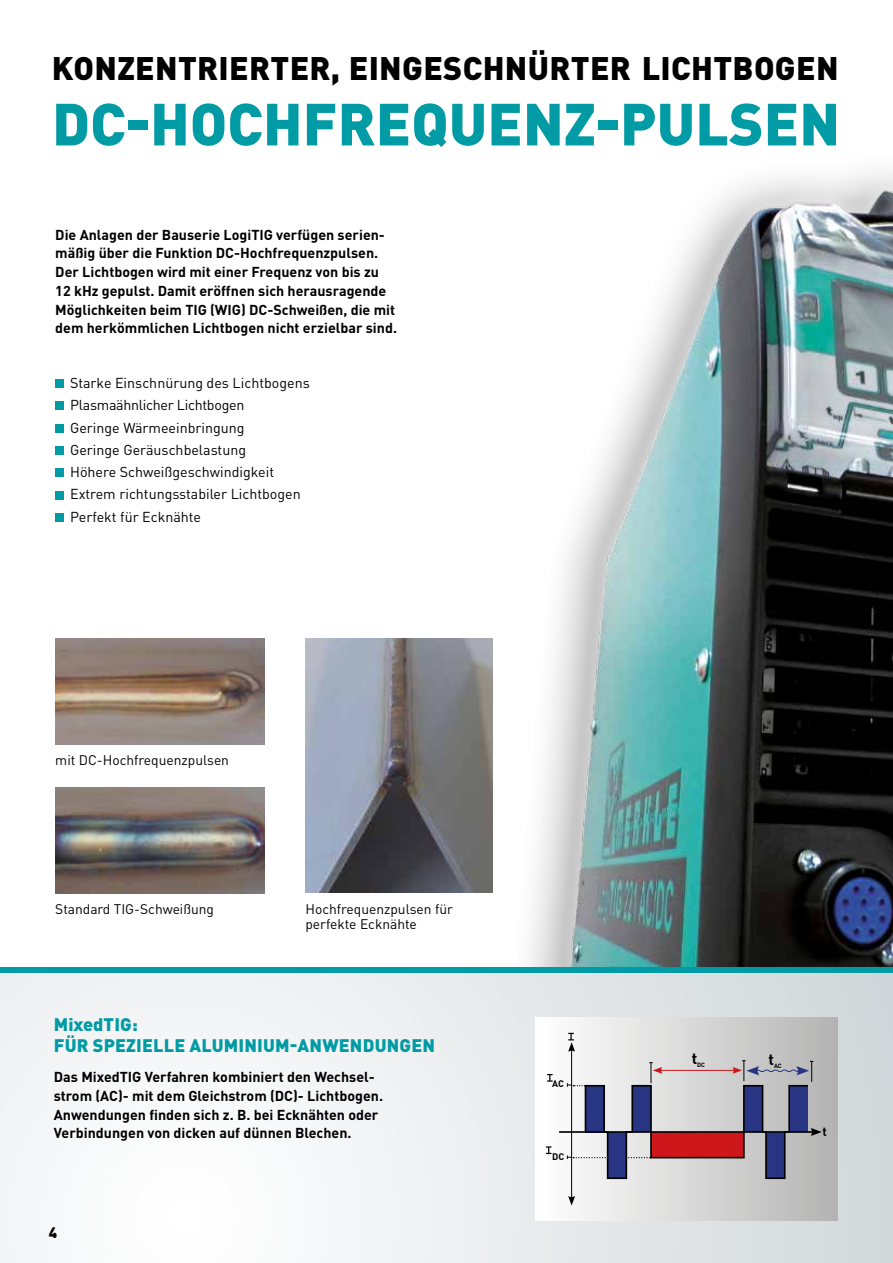
<style>
.page{position:relative;width:893px;height:1263px;background:#fff}
.page>*{position:absolute;margin:0;border:0;box-sizing:border-box;transform-origin:0 0}
.t1{font:900 58.5px "DIN Pro";color:#009ba4}
.t2{font:900 32.25px "DIN Pro";letter-spacing:.01em;color:#000}
.t3{font:900 18px/21px "DIN Pro";letter-spacing:.01em;color:#009ba4}
.t4{font:700 15.75px "DIN Pro";color:#000}
.t5{font:900 15px "DIN";color:#000}
.t6{font:700 14.25px/18.8px "DIN Pro";color:#000}
.t7{font:14.25px/22.2px "DIN Pro";color:#000}
.t8{font:13.8px/14.7px "DIN Pro";color:#000}
.t9{font:700 12.6px "DIN Pro";color:#000}
.t10{font:700 9.45px "DIN Pro";color:#000}
.t11{font:700 6.15px "DIN Pro";color:#000}
</style>
<div class="page">
<img style="left:551px;top:172px;width:342px;height:796px">
<div style="left:0;top:973px;width:893px;height:290px;background:linear-gradient(to right,#fefefe,#d5dadd)"></div>
<div style="left:0;top:968px;width:893px;height:5px;background:#009ba4"></div>
<div style="left:536px;top:1017px;width:301px;height:203px;background:linear-gradient(to right,#fff,#b4b4b4)"></div>
<hr style="left:571px;top:1049px;width:1px;height:149px;background:#000">
<svg style="left:568px;top:1196px;width:7px;height:9px"></svg>
<hr style="left:559px;top:1131px;width:254px;height:2px;background:#000">
<svg style="left:568px;top:1033px;width:7px;height:19px"></svg>
<svg style="left:547px;top:1074px;width:6px;height:8px"></svg>
<svg style="left:546px;top:1146px;width:5px;height:8px"></svg>
<svg style="left:567px;top:1060px;width:255px;height:120px;background:#aea2ae"></svg>
<img style="left:55px;top:787px;width:209px;height:106px">
<img style="left:55px;top:639px;width:209px;height:105px">
<img style="left:305px;top:639px;width:187px;height:254px">
<div style="left:55px;top:379px;width:9px;height:9px;background:#009ba4"></div>
<div style="left:55px;top:402px;width:9px;height:8px;background:#009ba4"></div>
<div style="left:55px;top:424px;width:9px;height:9px;background:#009ba4"></div>
<div style="left:55px;top:446px;width:9px;height:9px;background:#009ba4"></div>
<div style="left:55px;top:468px;width:9px;height:9px;background:#009ba4"></div>
<div style="left:55px;top:491px;width:9px;height:8px;background:#009ba4"></div>
<div style="left:55px;top:513px;width:9px;height:9px;background:#009ba4"></div>
<h2 class="t2" style="left:52px;top:46px;width:788px">KONZENTRIERTER, EINGESCHNÜRTER LICHTBOGEN</h2>
<h1 class="t1" style="left:52px;top:85px;width:790px">DC-HOCHFREQUENZ-PULSEN</h1>
<p class="t6" style="left:55px;top:224px;width:343px">Die Anlagen der Bauserie LogiTIG verfügen serien&shy;mäßig über die Funktion DC-Hochfrequenzpulsen.<br>Der Lichtbogen wird mit einer Frequenz von bis zu 12 kHz gepulst. Damit eröffnen sich herausragende Möglichkeiten beim TIG (WIG) DC-Schweißen, die mit dem herkömmlichen Lichtbogen nicht erzielbar sind.</p>
<p class="t7" style="left:70px;top:371px;width:241px">Starke Einschnürung des Lichtbogens<br>Plasmaähnlicher Lichtbogen<br>Geringe Wärmeeinbringung<br>Geringe Geräuschbelastung<br>Höhere Schweißgeschwindigkeit<br>Extrem richtungsstabiler Lichtbogen<br>Perfekt für Ecknähte</p>
<p class="t8" style="left:55px;top:752px;width:175px">mit DC-Hochfrequenzpulsen</p>
<p class="t8" style="left:55px;top:901px;width:160px">Standard TIG-Schweißung</p>
<p class="t8" style="left:305px;top:901px;width:149px">Hochfrequenzpulsen für perfekte Ecknähte</p>
<p class="t3" style="left:54px;top:1013px;width:383px">MixedTIG:<br>FÜR SPEZIELLE ALUMINIUM-ANWENDUNGEN</p>
<p class="t6" style="left:54px;top:1067px;width:331px">Das MixedTIG Verfahren kombiniert den Wechsel&shy;strom (AC)- mit dem Gleichstrom (DC)- Lichtbogen.<br>Anwendungen finden sich z. B. bei Ecknähten oder Verbindungen von dicken auf dünnen Blechen.</p>
<p class="t5" style="left:49px;top:1222px;width:10px">4</p>
<p class="t10" style="left:552px;top:1077px;width:13px">AC</p>
<p class="t10" style="left:552px;top:1150px;width:14px">DC</p>
<p class="t4" style="left:692px;top:1047px;width:7px">t</p>
<p class="t11" style="left:697px;top:1061px;width:9px">DC</p>
<p class="t4" style="left:768px;top:1048px;width:7px">t</p>
<p class="t11" style="left:774px;top:1062px;width:9px">AC</p>
<p class="t9" style="left:823px;top:1122px;width:6px">t</p>
</div>
